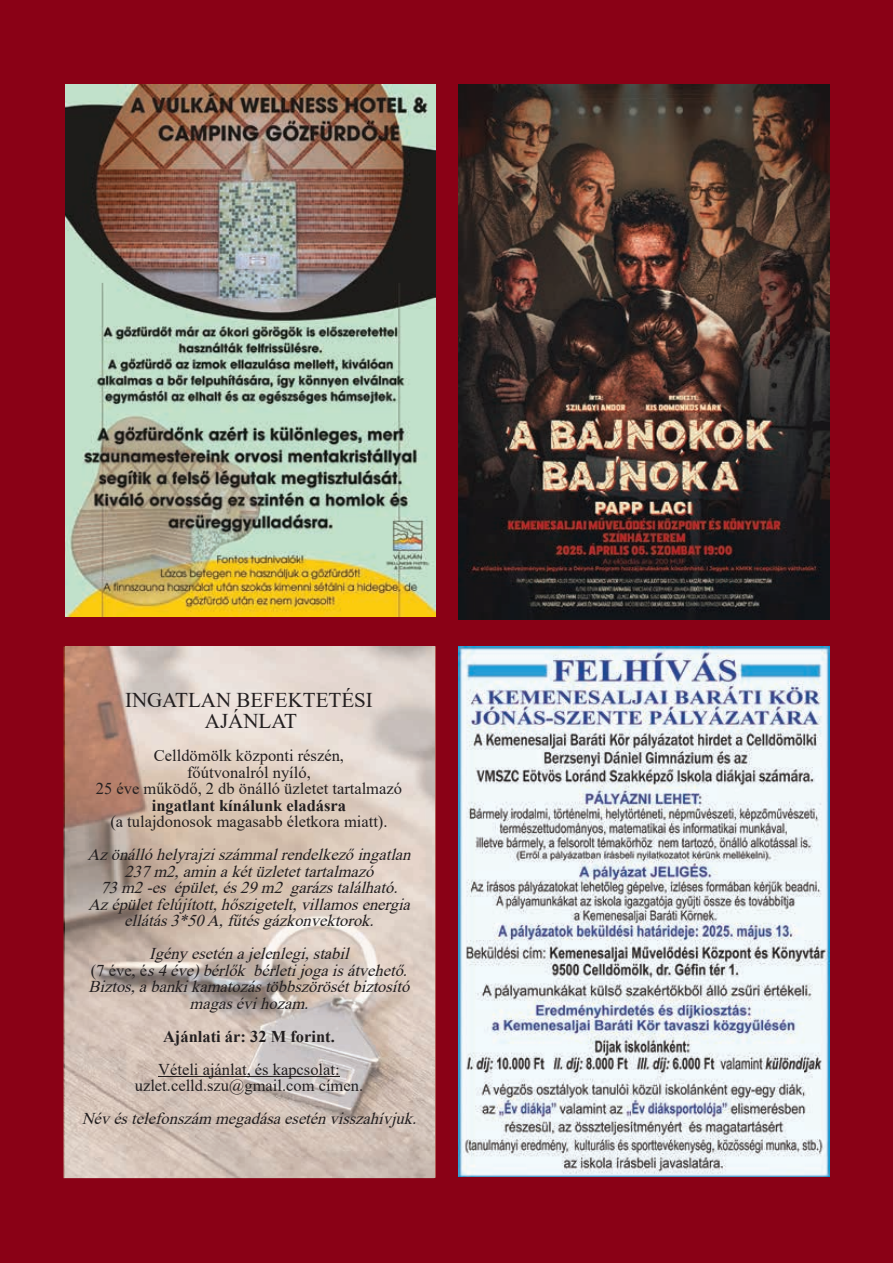
<style>
.page{position:relative;width:893px;height:1263px;background:#8a0116}
.page>*{position:absolute;margin:0;border:0;box-sizing:border-box;transform-origin:0 0}
.t1{font:21px/21px "Times New Roman";color:#231f20;text-align:center}
.t2{font:italic 16.5px/16.5px "Times New Roman";color:#231f20;text-align:center}
.t3{font:16.5px/16.5px "Times New Roman";color:#231f20;text-align:center}
.t4{font:700 16.5px "Times New Roman";color:#231f20}
.s1{font-style:normal}
</style>
<div class="page">
<img style="left:65px;top:85px;width:371px;height:531px">
<img style="left:458px;top:85px;width:371px;height:534px">
<img style="left:458px;top:647px;width:371px;height:530px">
<img style="left:65px;top:647px;width:369px;height:531px">
<hr style="left:158px;top:1076px;width:182px;height:1px;background:#231f20">
<p class="t1" style="left:125px;top:689px;width:249px">INGATLAN BEFEKTETÉSI<br>AJÁNLAT</p>
<p class="t3" style="left:96px;top:747px;width:308px">Celldömölk központi részén,<br>főútvonalról nyíló,<br>25 éve működő, 2 db önálló üzletet tartalmazó</p>
<p class="t4" style="left:152px;top:793px;width:196px">ingatlant kínálunk eladásra</p>
<p class="t3" style="left:110px;top:813px;width:279px">(a tulajdonosok magasabb életkora miatt).</p>
<p class="t2" style="left:87px;top:846px;width:330px">Azönállóhelyraj ziszámmalrendelkezőingatlan 237m2,aminakétüzletettartalmazó 73m2-es épület,és29m2 garázstalálható.<br>Azépületfelúj ított,hőszigetelt,villamosenergia ellátás3*50A,fűtésgázkonvektorok.</p>
<p class="t2" style="left:89px;top:945px;width:328px">Igényeseténaj elenlegi,stabil<br><span class="s1">( 7 é v e , é</span> s4éve)bérlők bérletij ogaisátvehető.<br>Biztos,abankikamatozástöbbszörösétbiztosító magasévihozam.</p>
<p class="t4" style="left:163px;top:1024px;width:173px">Ajánlati ár: 32 M forint.</p>
<p class="t3" style="left:135px;top:1060px;width:230px">Vételi ajánlat, és kapcsolat: uzlet.celld.szu@gmail.com címen.</p>
<p class="t2" style="left:82px;top:1110px;width:342px">Névéstelefonszám megadásaeseténvisszahívjuk.</p>
</div>
